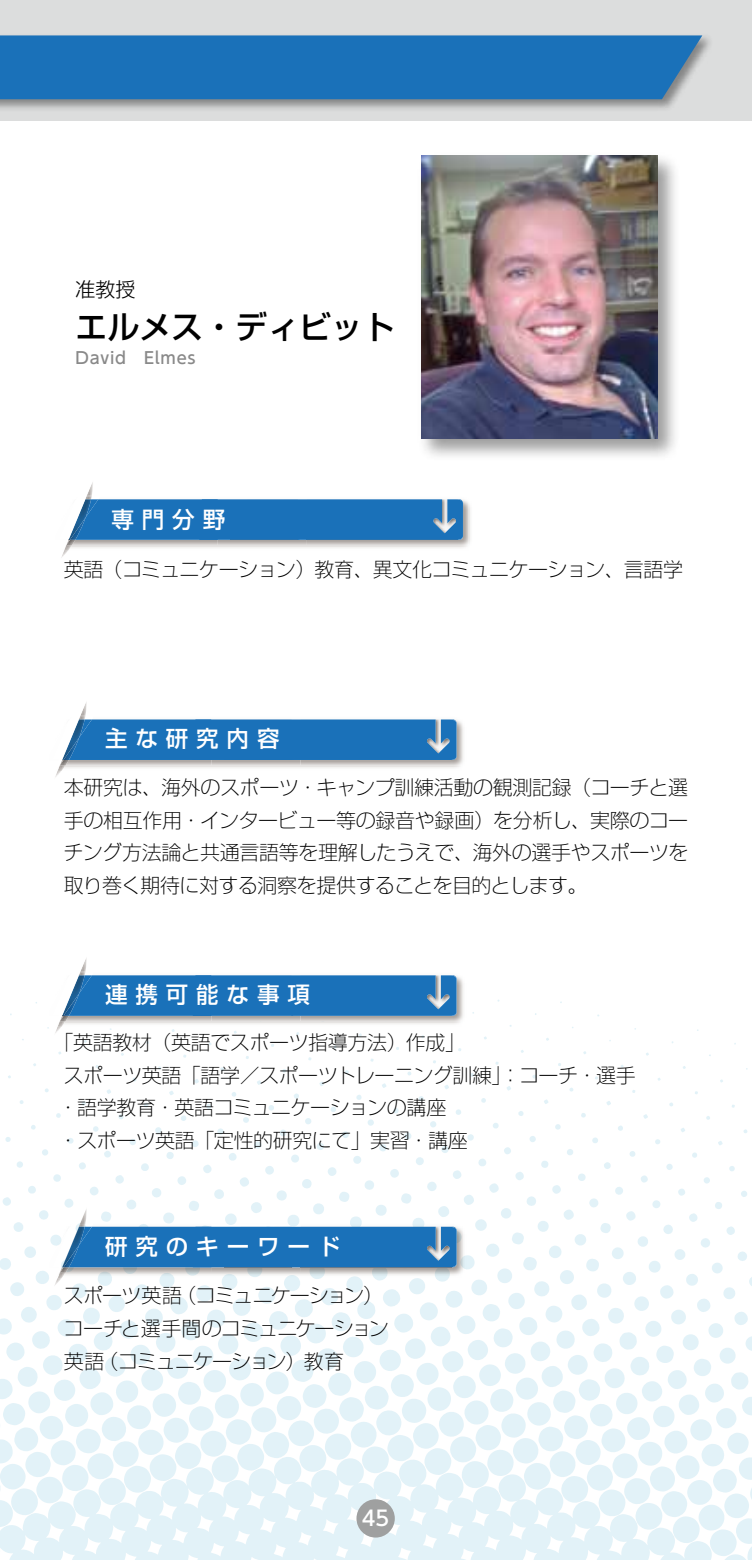
<style>
.page{position:relative;width:752px;height:1560px;background:#fff}
.page>*{position:absolute;margin:0;border:0;box-sizing:border-box;transform-origin:0 0}
.t1{font:500 32px "Shin Go Pr 5";color:#000}
.t2{font:500 22.5px "Shin Go Pr 5";letter-spacing:.35em;color:#fff}
.t3{font:500 20.75px "UD Shin Go Pr 6";color:#fff}
.t4{font:300 expanded 20px/32.8px "Shin Go Pr 5";letter-spacing:-.03em;color:#000}
.t5{font:300 20px "Shin Go Pr 5";color:#000}
.t6{font:500 16.25px "UD Shin Go Pr 6";letter-spacing:.05em;color:#898989}
</style>
<div class="page">
<svg style="left:0;top:999px;width:751px;height:560px"></svg>
<div style="left:0;top:0;width:751px;height:120px;background:#dcdddd"></div>
<div style="left:356px;top:1498px;width:38px;height:39px;background:#9fa0a0;border-radius:50%"></div>
<div style="left:417px;top:152px;width:264px;height:310px;background:#000;opacity:.4"></div>
<img style="left:421px;top:156px;width:235px;height:282px">
<img style="left:462px;top:500px;width:6px;height:45px">
<img style="left:61px;top:482px;width:32px;height:76px">
<svg style="left:61px;top:495px;width:401px;height:55px;background:#5591c3"></svg>
<img style="left:65px;top:499px;width:20px;height:41px">
<img style="left:456px;top:720px;width:6px;height:45px">
<img style="left:55px;top:702px;width:32px;height:75px">
<svg style="left:55px;top:715px;width:401px;height:55px;background:#5592c4"></svg>
<img style="left:59px;top:719px;width:20px;height:41px">
<img style="left:43px;top:999px;width:4px;height:27px">
<img style="left:456px;top:976px;width:6px;height:45px">
<img style="left:50px;top:958px;width:37px;height:80px">
<svg style="left:47px;top:971px;width:409px;height:55px"></svg>
<img style="left:59px;top:975px;width:20px;height:40px">
<img style="left:43px;top:1222px;width:4px;height:55px">
<img style="left:456px;top:1223px;width:6px;height:49px">
<img style="left:50px;top:1202px;width:37px;height:87px">
<svg style="left:47px;top:1222px;width:409px;height:55px;background:#5692c4"></svg>
<img style="left:59px;top:1226px;width:20px;height:41px">
<div style="left:0;top:33px;width:713px;height:79px;background:#000;opacity:.4"></div>
<div style="left:0;top:35px;width:702px;height:64px;background:#1a71b9"></div>
<p class="t5" style="left:75px;top:272px;width:61px">准教授</p>
<h1 class="t1" style="left:75px;top:301px;width:320px">エルメス・ディビット</h1>
<p class="t6" style="left:75px;top:344px;width:122px">David　Elmes</p>
<p class="t2" style="left:111px;top:500px;width:115px">専門分野</p>
<p class="t4" style="left:64px;top:550px;width:620px">英語（コミュニケーション）教育、異文化コミュニケーション、言語学</p>
<p class="t2" style="left:105px;top:720px;width:176px">主な研究内容</p>
<p class="t4" style="left:64px;top:768px;width:626px;text-align:justify">本研究は、海外のスポーツ・キャンプ訓練活動の観測記録（コーチと選手の相互作用・インタービュー等の録音や録画）を分析し、実際のコーチング方法論と共通言語等を理解したうえで、海外の選手やスポーツを取り巻く期待に対する洞察を提供することを目的とします。</p>
<p class="t2" style="left:105px;top:975px;width:206px">連携可能な事項</p>
<p class="t4" style="left:53px;top:1023px;width:584px">「英語教材（英語でスポーツ指導方法）作成」<br>スポーツ英語「語学／スポーツトレーニング訓練」：コーチ・選手・語学教育・英語コミュニケーションの講座<br>・スポーツ英語「定性的研究にて」実習・講座</p>
<p class="t2" style="left:105px;top:1228px;width:237px">研究のキーワード</p>
<p class="t4" style="left:63px;top:1276px;width:330px">スポーツ英語（コミュニケーション）　コーチと選手間のコミュニケーション英語（コミュニケーション）教育</p>
<p class="t3" style="left:362px;top:1500px;width:29px">45</p>
</div>
